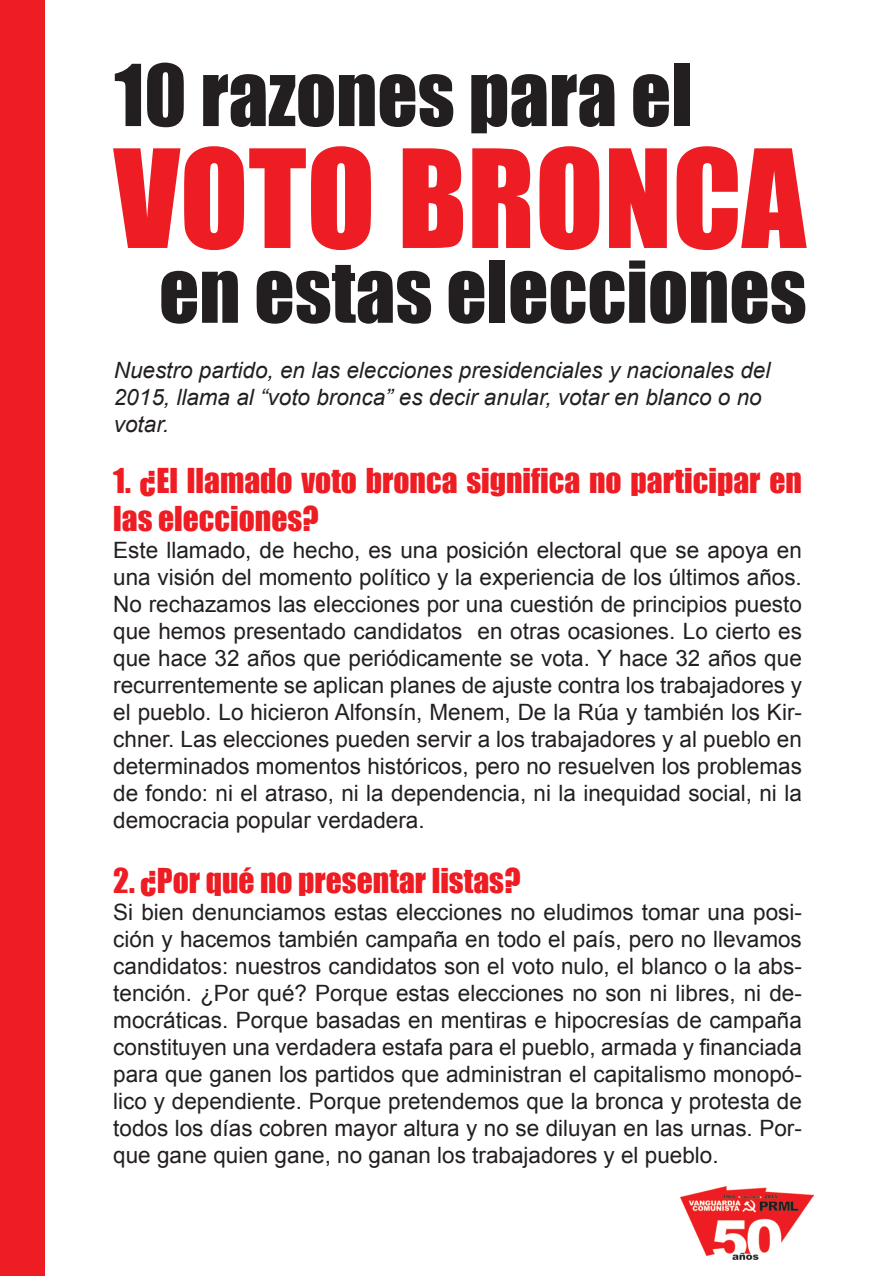
<style>
.page{position:relative;width:893px;height:1276px;background:#fff}
.page>*{position:absolute;margin:0;border:0;box-sizing:border-box;transform-origin:0 0}
.t1{font:126px "Impact";color:#ee1d23}
.t2{font:78.75px "Impact";color:#231f20}
.t3{font:31.5px/37.8px "Impact";color:#ee1d23}
.t4{font:22.5px/27px "Arial";color:#231f20;text-align:justify}
.t5{font:italic 22.5px/27px "Arial";color:#231f20}
</style>
<div class="page">
<div style="left:0;top:0;width:45px;height:1276px;background:#ee1d23"></div>
<img style="left:681px;top:1187px;width:133px;height:72px">
<p class="t2" style="left:114px;top:34px;width:580px">10 razones para el</p>
<p class="t1" style="left:114px;top:101px;width:694px">VOTO BRONCA</p>
<p class="t2" style="left:159px;top:231px;width:649px">en estas elecciones</p>
<p class="t5" style="left:114px;top:357px;width:658px">Nuestro partido, en las elecciones presidenciales y nacionales del<br>2015, llama al “voto bronca” es decir anular, votar en blanco o no votar.</p>
<p class="t3" style="left:113px;top:461px;width:690px">1. ¿El llamado voto bronca significa no participar en las elecciones?</p>
<p class="t4" style="left:113px;top:537px;width:690px">Este llamado, de hecho, es una posición electoral que se apoya en una visión del momento político y la experiencia de los últimos años.<br>No rechazamos las elecciones por una cuestión de principios puesto que hemos presentado candidatos en otras ocasiones. Lo cierto es que hace 32 años que periódicamente se vota. Y hace 32 años que recurrentemente se aplican planes de ajuste contra los trabajadores y el pueblo. Lo hicieron Alfonsín, Menem, De la Rúa y también los Kir&shy;chner. Las elecciones pueden servir a los trabajadores y al pueblo en determinados momentos históricos, pero no resuelven los problemas de fondo: ni el atraso, ni la dependencia, ni la inequidad social, ni la democracia popular verdadera.</p>
<p class="t3" style="left:113px;top:861px;width:409px">2. ¿Por qué no presentar listas?</p>
<p class="t4" style="left:113px;top:899px;width:690px">Si bien denunciamos estas elecciones no eludimos tomar una posi&shy;ción y hacemos también campaña en todo el país, pero no llevamos candidatos: nuestros candidatos son el voto nulo, el blanco o la abs&shy;tención. ¿Por qué? Porque estas elecciones no son ni libres, ni de&shy;mocráticas. Porque basadas en mentiras e hipocresías de campaña constituyen una verdadera estafa para el pueblo, armada y financiada para que ganen los partidos que administran el capitalismo monopó&shy;lico y dependiente. Porque pretendemos que la bronca y protesta de todos los días cobren mayor altura y no se diluyan en las urnas. Por&shy;que gane quien gane, no ganan los trabajadores y el pueblo.</p>
</div>
